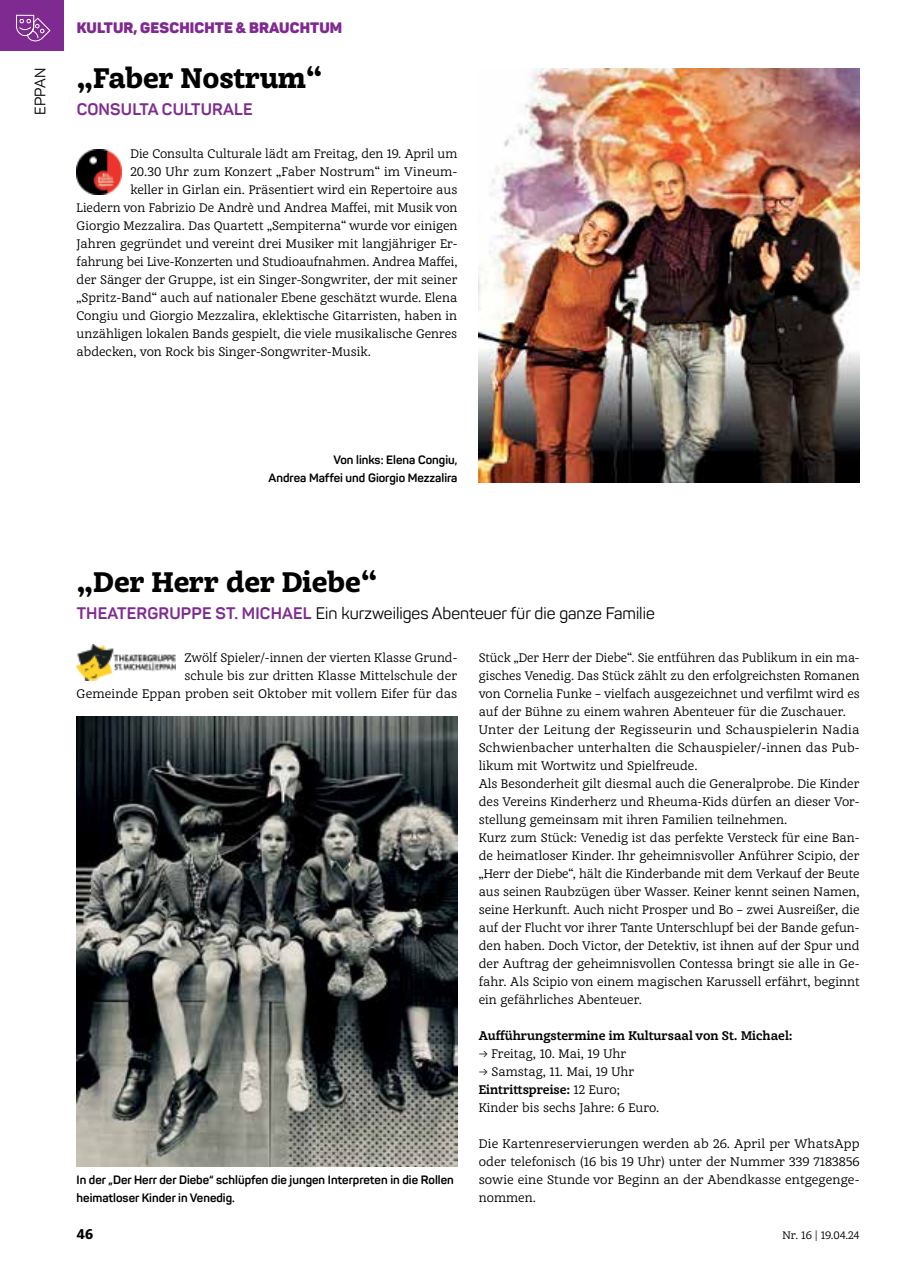
<style>
.page{position:relative;width:915px;height:1276px;background:#fff}
.page>*{position:absolute;margin:0;border:0;box-sizing:border-box;transform-origin:0 0}
.t1{font:900 27px "Achille IIFY";color:#000}
.t2{font:16.5px "Panton";color:#000}
.t3{font:700 16.5px "Panton";letter-spacing:.01em;color:#7f2a90}
.t4{font:900 15px "Panton";letter-spacing:.01em;color:#7f2a90}
.t5{font:15px "Panton";letter-spacing:.01em;color:#000}
.t6{font:900 13.5px "Achille IIFY";color:#000}
.t7{font:12px/18px "Achille IIFY";color:#000}
.t8{font:700 12px/18px "Panton";color:#000}
.t9{font:700 12px "Achille IIFY";color:#000}
.t10{font:10.5px "Achille IIFY";color:#000}
.s1{font-weight:700;color:#7f2a90}
.s2{font-family:"Panton"}
.s3{font-weight:700}
</style>
<div class="page">
<img style="left:77px;top:644px;width:99px;height:36px">
<img style="left:77px;top:716px;width:380px;height:450px">
<img style="left:478px;top:68px;width:381px;height:414px">
<img style="left:77px;top:149px;width:45px;height:45px">
<div style="left:0;top:0;width:64px;height:51px;background:#7f2a90"></div>
<svg style="left:16px;top:15px;width:35px;height:27px"></svg>
<p class="t5" style="left:31px;top:115px;width:49px;rotate:-90deg">EPPAN</p>
<p class="t4" style="left:77px;top:18px;width:267px">KULTUR, GESCHICHTE &amp; BRAUCHTUM</p>
<h1 class="t1" style="left:77px;top:59px;width:247px">„Faber Nostrum“</h1>
<h2 class="t3" style="left:77px;top:99px;width:177px">CONSULTA CULTURALE</h2>
<p class="t7" style="left:130px;top:144px;width:328px">Die Consulta Culturale lädt am Freitag, den 19. April um</p>
<p class="t7" style="left:130px;top:162px;width:328px">20.30 Uhr zum Konzert „Faber Nostrum“ im Vineum-</p>
<p class="t7" style="left:130px;top:180px;width:328px">keller in Girlan ein. Präsentiert wird ein Repertoire aus</p>
<p class="t7" style="left:77px;top:198px;width:382px">Liedern von Fabrizio De Andrè und Andrea Maffei, mit Musik von</p>
<p class="t7" style="left:77px;top:216px;width:382px">Giorgio Mezzalira. Das Quartett „Sempiterna“ wurde vor einigen</p>
<p class="t7" style="left:77px;top:234px;width:382px">Jahren gegründet und vereint drei Musiker mit langjähriger Er-</p>
<p class="t7" style="left:77px;top:252px;width:382px">fahrung bei Live-Konzerten und Studioaufnahmen. Andrea Maffei,</p>
<p class="t7" style="left:77px;top:270px;width:382px">der Sänger der Gruppe, ist ein Singer-Songwriter, der mit seiner</p>
<p class="t7" style="left:77px;top:288px;width:382px">„Spritz-Band“ auch auf nationaler Ebene geschätzt wurde. Elena</p>
<p class="t7" style="left:77px;top:306px;width:382px">Congiu und Giorgio Mezzalira, eklektische Gitarristen, haben in</p>
<p class="t7" style="left:77px;top:324px;width:382px">unzähligen lokalen Bands gespielt, die viele musikalische Genres</p>
<p class="t7" style="left:77px;top:342px;width:296px">abdecken, von Rock bis Singer-Songwriter-Musik.</p>
<p class="t8" style="left:268px;top:451px;width:190px;text-align:right">Von links: Elena Congiu,<br>Andrea Maffei und Giorgio Mezzalira</p>
<h1 class="t1" style="left:77px;top:563px;width:302px">„Der Herr der Diebe“</h1>
<h2 class="t2" style="left:77px;top:603px;width:579px"><span class="s1">THEATERGRUPPE ST. MICHAEL</span> Ein kurzweiliges Abenteuer für die ganze Familie</h2>
<p class="t7" style="left:77px;top:648px;width:382px;text-align:right">Zwölf Spieler/-innen der vierten Klasse Grund-<br>schule bis zur dritten Klasse Mittelschule der<br>Gemeinde Eppan proben seit Oktober mit vollem Eifer für das</p>
<p class="t8" style="left:77px;top:1171px;width:378px">In der „Der Herr der Diebe“ schlüpfen die jungen Interpreten in die Rollen heimatloser Kinder in Venedig.</p>
<p class="t7" style="left:478px;top:648px;width:382px">Stück „Der Herr der Diebe“. Sie entführen das Publikum in ein ma&shy;gisches Venedig. Das Stück zählt zu den erfolgreichsten Romanen von Cornelia Funke – vielfach ausgezeichnet und verfilmt wird es auf der Bühne zu einem wahren Abenteuer für die Zuschauer.<br>Unter der Leitung der Regisseurin und Schauspielerin Nadia Schwienbacher unterhalten die Schauspieler/-innen das Pub&shy;likum mit Wortwitz und Spielfreude.<br>Als Besonderheit gilt diesmal auch die Generalprobe. Die Kinder des Vereins Kinderherz und Rheuma-Kids dürfen an dieser Vor&shy;stellung gemeinsam mit ihren Familien teilnehmen.<br>Kurz zum Stück: Venedig ist das perfekte Versteck für eine Ban&shy;de heimatloser Kinder. Ihr geheimnisvoller Anführer Scipio, der „Herr der Diebe“, hält die Kinderbande mit dem Verkauf der Beute aus seinen Raubzügen über Wasser. Keiner kennt seinen Namen, seine Herkunft. Auch nicht Prosper und Bo – zwei Ausreißer, die auf der Flucht vor ihrer Tante Unterschlupf bei der Bande gefun&shy;den haben. Doch Victor, der Detektiv, ist ihnen auf der Spur und der Auftrag der geheimnisvollen Contessa bringt sie alle in Ge&shy;fahr. Als Scipio von einem magischen Karussell erfährt, beginnt ein gefährliches Abenteuer.</p>
<p class="t9" style="left:478px;top:1027px;width:315px">Aufführungstermine im Kultursaal von St. Michael:</p>
<p class="t7" style="left:478px;top:1044px;width:149px"><span class="s2">→</span> Freitag, 10. Mai, 19 Uhr</p>
<p class="t7" style="left:478px;top:1062px;width:182px"><span class="s2">→</span> Samstag, 11. Mai, 19 Uhr<br><span class="s3">Eintrittspreise:</span> 12 Euro;<br>Kinder bis sechs Jahre: 6 Euro.</p>
<p class="t7" style="left:478px;top:1134px;width:382px;text-align:justify">Die Kartenreservierungen werden ab 26. April per WhatsApp oder telefonisch (16 bis 19 Uhr) unter der Nummer 339 7183856 sowie eine Stunde vor Beginn an der Abendkasse entgegenge&shy;nommen.</p>
<p class="t6" style="left:77px;top:1224px;width:18px">46</p>
<p class="t10" style="left:782px;top:1227px;width:79px">Nr. 16 | 19.04.24</p>
</div>
